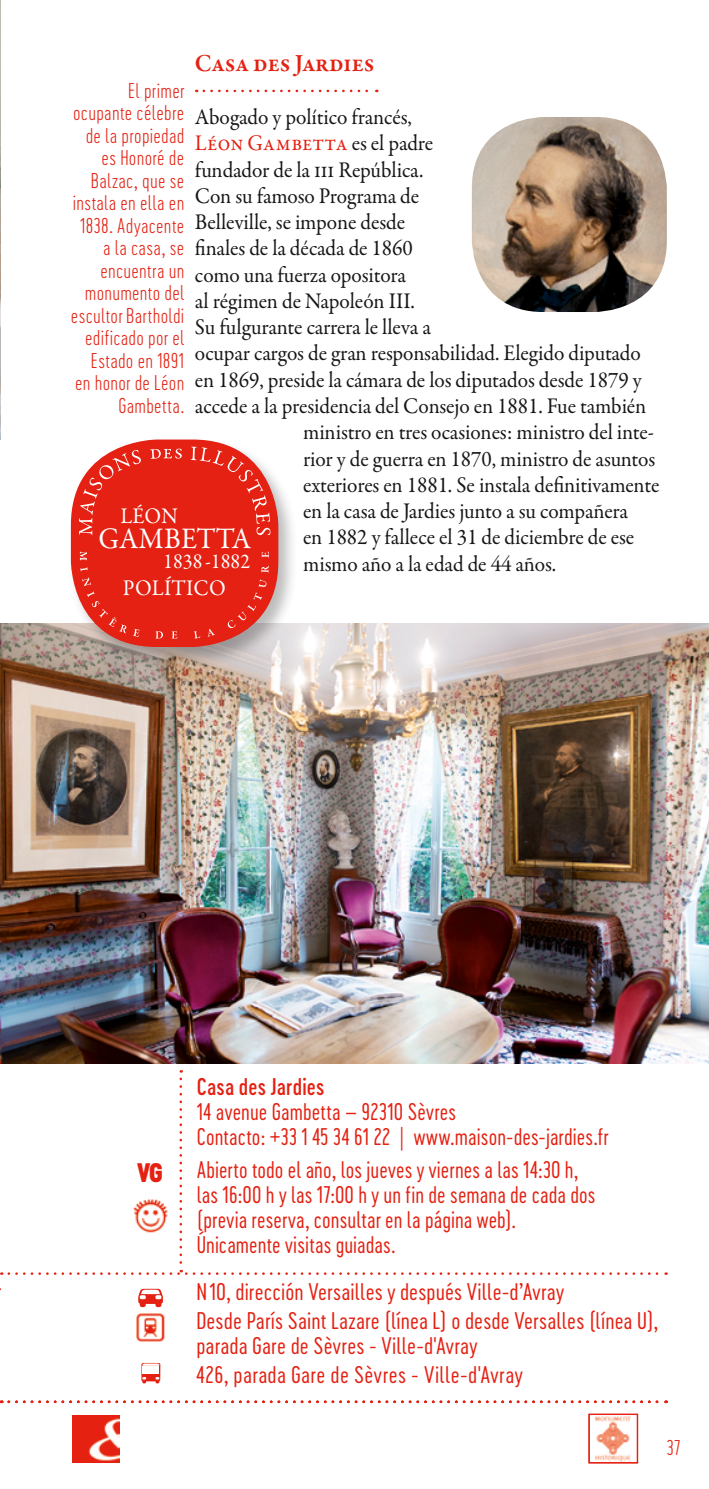
<style>
.page{position:relative;width:709px;height:1489px;background:#fff}
.page>*{position:absolute;margin:0;border:0;box-sizing:border-box;transform-origin:0 0}
.t1{font:30px "Garamond Premr Pro";letter-spacing:.005em;color:#fff;scale:.95 1}
.t2{font:600 25px "Garamond Premr Pro";letter-spacing:-.01em;color:#e42112;scale:.95 1}
.t3{font:25px "Cervo Neue Black Neue";color:#e42112}
.t4{font:22.5px "Garamond Premr Pro";letter-spacing:-.005em;color:#181716;scale:.95 1}
.t5{font:22.5px/25px "Cervo Neue Light Neue";letter-spacing:.005em;color:#e42112;scale:.95 1}
.t6{font:22.5px/28.5px "Cervo Neue Light Neue";letter-spacing:.005em;color:#e42112}
.t7{font:22.5px "Garamond Premr Pro";letter-spacing:.015em;color:#e42112;scale:.95 1}
.t8{font:22.5px "Cervo Neue Medium Neue";letter-spacing:.01em;color:#e42112;scale:.95 1}
.t9{font:22.5px "Garamond Premr Pro";letter-spacing:.01em;color:#fff;scale:.95 1}
.t10{font:21.25px "Garamond Premr Pro";color:#fff;scale:.95 1}
.t11{font:20px/22.5px "Cervo Neue Thin Neue";letter-spacing:.015em;color:#e42112;text-align:right}
.s1{color:#181716}
</style>
<div class="page">
<svg style="left:138px;top:1288px;width:25px;height:18px"></svg>
<div style="left:135px;top:1310px;width:30px;height:33px;background:linear-gradient(to right,#fff,#fff)"></div>
<img style="left:136px;top:1313px;width:29px;height:28px">
<svg style="left:141px;top:1363px;width:19px;height:20px"></svg>
<div style="left:142px;top:1366px;width:17px;height:7px;background:#fff"></div>
<img style="left:0;top:624px;width:709px;height:439px">
<img style="left:0;top:0;width:1px;height:439px">
<img style="left:73px;top:1415px;width:47px;height:47px">
<img style="left:595px;top:1416px;width:36px;height:44px">
<div style="left:588px;top:1413px;width:50px;height:50px;border:1px solid #e42112"></div>
<svg style="left:9px;top:1400px;width:657px;height:2px"></svg>
<svg style="left:9px;top:1078px;width:657px;height:196px"></svg>
<svg style="left:204px;top:90px;width:173px;height:2px"></svg>
<img style="left:472px;top:117px;width:195px;height:195px">
<div style="left:67px;top:438px;width:230px;height:230px;background:#1c1d1b;opacity:.3"></div>
<svg style="left:72px;top:440px;width:205px;height:206px;background:#e34f43"></svg>
<svg style="left:79px;top:450px;width:62px;height:85px;background:#e84236"></svg>
<svg style="left:150px;top:448px;width:32px;height:11px"></svg>
<svg style="left:191px;top:446px;width:79px;height:89px;background:#e63f32"></svg>
<svg style="left:80px;top:551px;width:189px;height:87px;background:#e22e20"></svg>
<img style="left:134px;top:1199px;width:35px;height:35px">
<p class="t2" style="left:195px;top:48px;width:191px">Casa des Jardies</p>
<p class="t4" style="left:195px;top:103px;width:230px">Abogado y político francés,</p>
<p class="t7" style="left:195px;top:130px;width:252px">Léon Gambetta <span class="s1">es el padre</span></p>
<p class="t4" style="left:195px;top:156px;width:242px">fundador de la iii República.</p>
<p class="t4" style="left:195px;top:182px;width:237px">Con su famoso Programa de</p>
<p class="t4" style="left:195px;top:208px;width:223px">Belleville, se impone desde</p>
<p class="t4" style="left:195px;top:235px;width:231px">finales de la década de 1860</p>
<p class="t4" style="left:195px;top:261px;width:224px">como una fuerza opositora</p>
<p class="t4" style="left:195px;top:287px;width:233px">al régimen de Napoleón III.</p>
<p class="t4" style="left:195px;top:313px;width:250px">Su fulgurante carrera le lleva a</p>
<p class="t4" style="left:195px;top:340px;width:471px">ocupar cargos de gran responsabilidad. Elegido diputado</p>
<p class="t4" style="left:195px;top:366px;width:472px">en 1869, preside la cámara de los diputados desde 1879 y</p>
<p class="t4" style="left:195px;top:392px;width:476px">accede a la presidencia del Consejo en 1881. Fue también</p>
<p class="t4" style="left:303px;top:418px;width:371px">ministro en tres ocasiones: ministro del inte-</p>
<p class="t4" style="left:303px;top:445px;width:372px">rior y de guerra en 1870, ministro de asuntos</p>
<p class="t4" style="left:303px;top:471px;width:376px">exteriores en 1881. Se instala definitivamente</p>
<p class="t4" style="left:303px;top:497px;width:343px">en la casa de Jardies junto a su compañera</p>
<p class="t4" style="left:303px;top:523px;width:350px">en 1882 y fallece el 31 de diciembre de ese</p>
<p class="t10" style="left:163px;top:549px;width:93px">1838 -1882</p>
<p class="t4" style="left:303px;top:550px;width:268px">mismo año a la edad de 44 años.</p>
<p class="t9" style="left:123px;top:574px;width:110px">POLÍTICO</p>
<p class="t11" style="left:71px;top:79px;width:115px">El primer ocupante célebre de la propiedad es Honoré de<br>Balzac, que se instala en ella en<br>1838. Adyacente a la casa, se encuentra un monumento del escultor Bartholdi edificado por el<br>Estado en 1891 en honor de Léon<br>Gambetta.</p>
<p class="t9" style="left:120px;top:502px;width:62px">LÉON</p>
<h1 class="t1" style="left:98px;top:520px;width:162px">GAMBETTA</h1>
<p class="t3" style="left:137px;top:1154px;width:28px">VG</p>
<p class="t8" style="left:197px;top:1072px;width:136px">Casa des Jardies</p>
<p class="t5" style="left:197px;top:1099px;width:435px">14 avenue Gambetta – 92310 Sèvres<br>Contacto: +33 1 45 34 61 22 | www.maison-des-jardies.fr</p>
<p class="t5" style="left:197px;top:1156px;width:421px">Abierto todo el año, los jueves y viernes a las 14:30 h, las 16:00 h y las 17:00 h y un fin de semana de cada dos (previa reserva, consultar en la página web).<br>Únicamente visitas guiadas.</p>
<p class="t6" style="left:196px;top:1277px;width:463px">N10, dirección Versailles y después Ville-d’Avray<br>Desde París Saint Lazare (línea L) o desde Versalles (línea U),</p>
<p class="t6" style="left:196px;top:1331px;width:328px">parada Gare de Sèvres - Ville-d'Avray<br>426, parada Gare de Sèvres - Ville-d'Avray</p>
<p class="t11" style="left:666px;top:1436px;width:15px">37</p>
</div>
